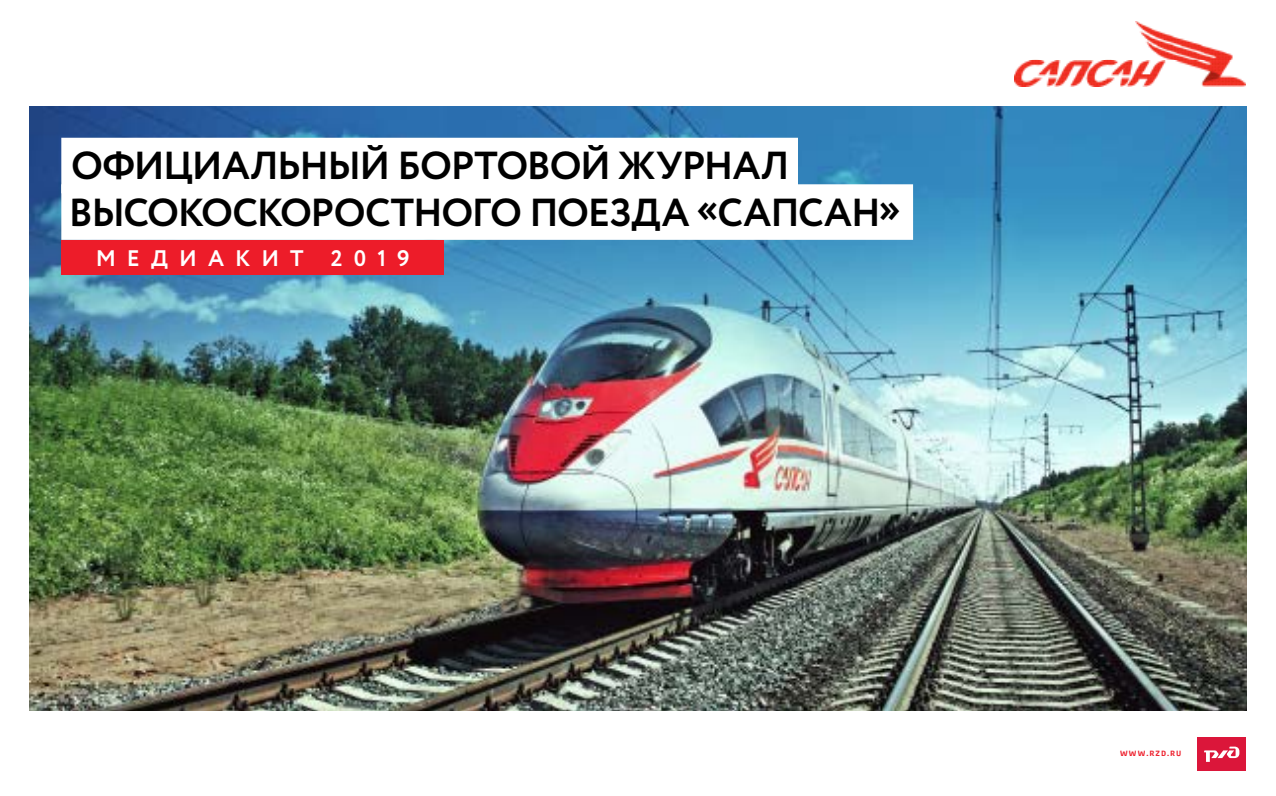
<style>
.page{position:relative;width:1276px;height:796px;background:#fff}
.page>*{position:absolute;margin:0;border:0;box-sizing:border-box;transform-origin:0 0}
.t1{font:700 39px/46.5px "Circe";letter-spacing:-.02em;color:#000}
.t2{font:700 22.5px "Circe";color:#fff}
.t3{font:500 7.5px "Russian Rail G Pro";letter-spacing:.145em;color:#ed1c29}
</style>
<div class="page">
<img style="left:1014px;top:21px;width:232px;height:65px">
<img style="left:30px;top:106px;width:1216px;height:604px">
<div style="left:61px;top:138px;width:737px;height:55px;background:#fff"></div>
<div style="left:61px;top:184px;width:852px;height:56px;background:#fff"></div>
<div style="left:61px;top:240px;width:383px;height:34px;background:#ed1c29"></div>
<div style="left:1197px;top:736px;width:48px;height:34px;background:#db163a"></div>
<svg style="left:1204px;top:746px;width:35px;height:15px"></svg>
<p class="t1" style="left:69px;top:144px;width:833px">Официальный бортовой ЖУРНАЛ высокоскоростного поезда «Сапсан»</p>
<p class="t2" style="left:96px;top:243px;width:58px">M ЕДИАКИТ</p>
<p class="t2" style="left:331px;top:243px;width:80px">2019</p>
<p class="t3" style="left:1120px;top:747px;width:63px">WWW.RZD.RU</p>
</div>
